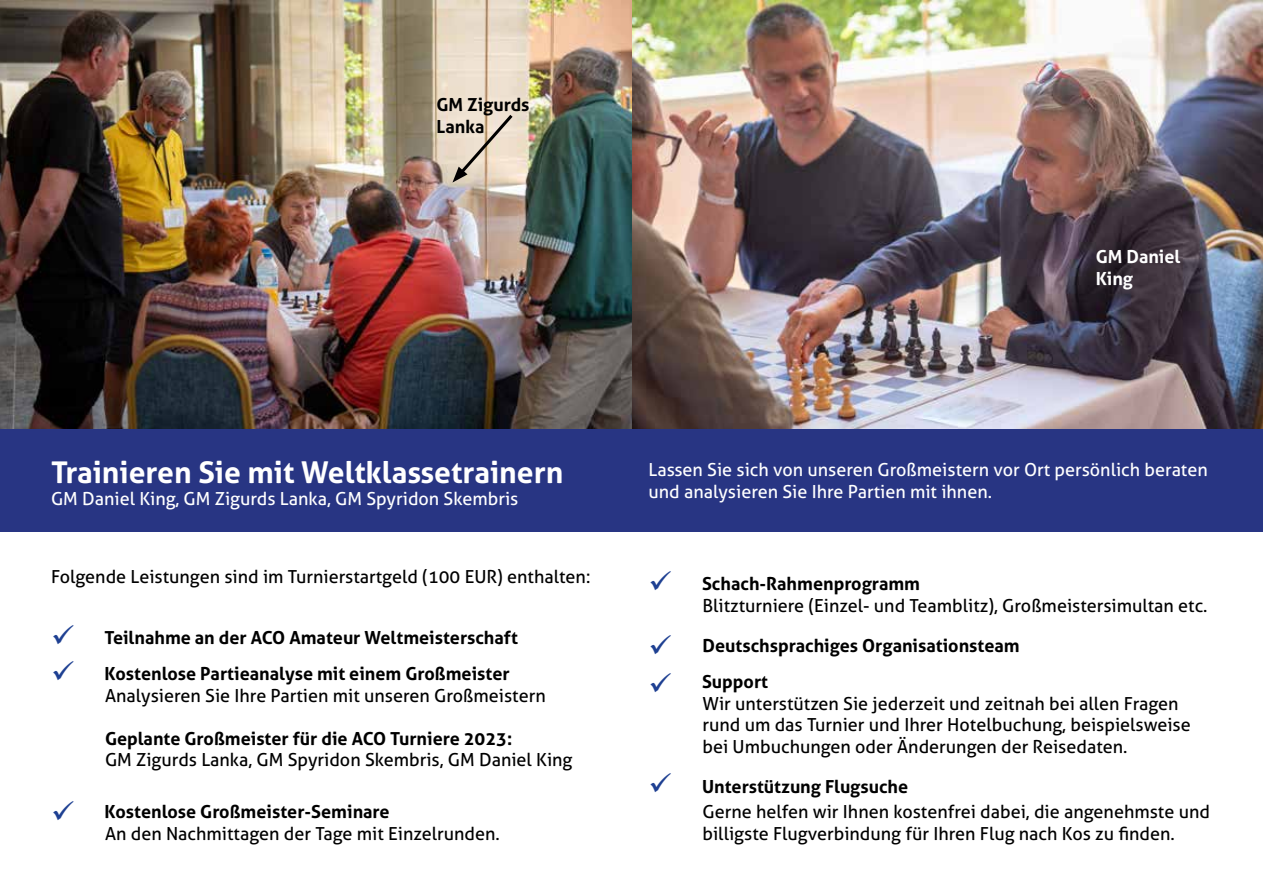
<style>
.page{position:relative;width:1263px;height:893px;background:#fff}
.page>*{position:absolute;margin:0;border:0;box-sizing:border-box;transform-origin:0 0}
.t1{font:700 30px "Aller";color:#fff}
.t2{font:18px/21.6px "Aller";color:#000}
.t3{font:18px/21.6px "Aller";color:#fff}
.t4{font:700 18px/21.6px "Aller";color:#000}
.t5{font:700 18px/21.6px "Aller";color:#fff}
.s1{color:#1e4092}
.s2{font-weight:700}
</style>
<div class="page">
<img style="left:0;top:0;width:1263px;height:429px">
<svg style="left:452px;top:112px;width:64px;height:71px;background:#dbccbb"></svg>
<div style="left:0;top:429px;width:1263px;height:102px;background:#283583"></div>
<p class="t4" style="left:437px;top:94px;width:94px">GM Zigurds<br>Lanka</p>
<p class="t5" style="left:1096px;top:246px;width:86px">GM Daniel<br>King</p>
<h1 class="t1" style="left:51px;top:454px;width:514px">Trainieren Sie mit Weltklassetrainern</h1>
<p class="t3" style="left:51px;top:488px;width:469px">GM Daniel King, GM Zigurds Lanka, GM Spyridon Skembris</p>
<p class="t2" style="left:51px;top:566px;width:541px">Folgende Leistungen sind im Turnierstartgeld (100 EUR) enthalten:</p>
<p class="t4" style="left:51px;top:627px;width:468px"><span class="s1">✓</span> Teilnahme an der ACO Amateur Weltmeisterschaft</p>
<p class="t2" style="left:105px;top:663px;width:442px;text-indent:-54px"><span class="s1">✓</span> <span class="s2">Kostenlose Partieanalyse mit einem Großmeister<br></span>Analysieren Sie Ihre Partien mit unseren Großmeistern</p>
<p class="t4" style="left:105px;top:727px;width:409px">Geplante Großmeister für die ACO Turniere 2023:</p>
<p class="t2" style="left:105px;top:749px;width:469px">GM Zigurds Lanka, GM Spyridon Skembris, GM Daniel King</p>
<p class="t2" style="left:105px;top:801px;width:396px;text-indent:-54px"><span class="s1">✓</span> <span class="s2">Kostenlose Großmeister-Seminare<br></span>An den Nachmittagen der Tage mit Einzelrunden.</p>
<p class="t3" style="left:648px;top:459px;width:561px">Lassen Sie sich von unseren Großmeistern vor Ort persönlich beraten und analysieren Sie Ihre Partien mit ihnen.</p>
<p class="t2" style="left:702px;top:573px;width:507px;text-indent:-54px"><span class="s1">✓</span> <span class="s2">Schach-Rahmenprogramm<br></span>Blitzturniere (Einzel- und Teamblitz), Großmeistersimultan etc.</p>
<p class="t4" style="left:648px;top:635px;width:373px"><span class="s1">✓</span> Deutschsprachiges Organisationsteam</p>
<p class="t2" style="left:702px;top:671px;width:490px;text-indent:-54px"><span class="s1">✓</span> <span class="s2">Support<br></span>Wir unterstützen Sie jederzeit und zeitnah bei allen Fragen rund um das Turnier und Ihrer Hotelbuchung, beispielsweise bei Umbuchungen oder Änderungen der Reisedaten.</p>
<p class="t2" style="left:702px;top:775px;width:509px;line-height:24.6px;text-indent:-54px"><span class="s1">✓</span> <span class="s2">Unterstützung Flugsuche<br></span>Gerne helfen wir Ihnen kostenfrei dabei, die angenehmste und</p>
<p class="t2" style="left:702px;top:822px;width:474px">billigste Flugverbindung für Ihren Flug nach Kos zu finden.</p>
</div>
